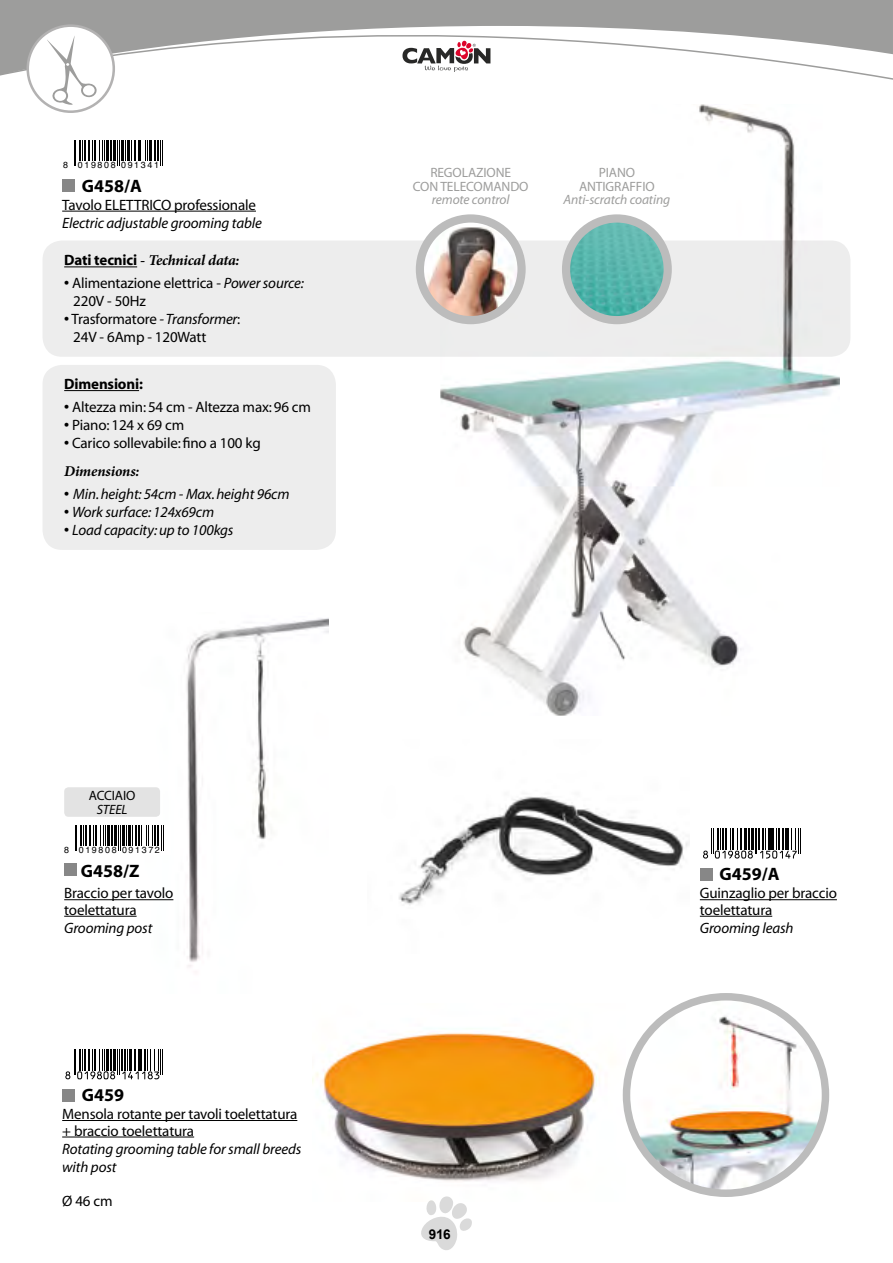
<style>
.page{position:relative;width:893px;height:1263px;background:#fff}
.page>*{position:absolute;margin:0;border:0;box-sizing:border-box;transform-origin:0 0}
.t1{font:700 18px "Myriad";color:#000}
.t2{font:15px/16.5px "Myriad";letter-spacing:-.01em;color:#000}
.t3{font:italic 15px/18px "Myriad";letter-spacing:-.01em;color:#000}
.t4{font:italic 700 15px "Minion Pro";letter-spacing:-.015em;color:#000}
.t5{font:700 15px "Myriad";letter-spacing:-.01em;color:#000}
.t6{font:13.5px/13.5px "Myriad";letter-spacing:-.01em;color:#9d9d9c;text-align:center}
.t7{font:italic 13.5px "Myriad";letter-spacing:-.01em;color:#9d9d9c}
.t8{font:13.5px "Myriad";letter-spacing:-.01em;color:#000}
.t9{font:italic 13.5px "Myriad";letter-spacing:-.01em;color:#000}
.t10{font:700 13.5px "Arial";color:#000}
.t11{font:9px "Helvetica";letter-spacing:.18em;color:#000}
.s1{font-family:"Myriad";font-style:normal}
.s2{font-family:"Formata"}
.s3{font-style:italic}
.s4{font-family:"Formata";font-style:normal}
</style>
<div class="page">
<svg style="left:421px;top:1202px;width:51px;height:48px"></svg>
<img style="left:440px;top:105px;width:400px;height:610px">
<img style="left:399px;top:796px;width:290px;height:109px">
<img style="left:78px;top:618px;width:250px;height:349px">
<div style="left:43px;top:240px;width:807px;height:117px;background:#ededed;border-radius:20px"></div>
<div style="left:43px;top:365px;width:293px;height:185px;background:#ededed;border-radius:20px"></div>
<svg style="left:703px;top:828px;width:98px;height:30px"></svg>
<svg style="left:65px;top:1049px;width:98px;height:30px"></svg>
<div style="left:700px;top:868px;width:13px;height:12px;background:#878787"></div>
<div style="left:62px;top:1088px;width:13px;height:13px;background:#878787"></div>
<svg style="left:74px;top:140px;width:2px;height:25px"></svg>
<hr style="left:79px;top:140px;width:2px;height:21px;background:#000">
<svg style="left:82px;top:140px;width:1px;height:21px"></svg>
<hr style="left:84px;top:140px;width:2px;height:21px;background:#000">
<hr style="left:88px;top:140px;width:2px;height:21px;background:#000">
<svg style="left:92px;top:140px;width:1px;height:21px"></svg>
<hr style="left:94px;top:140px;width:2px;height:21px;background:#000">
<svg style="left:99px;top:140px;width:6px;height:21px"></svg>
<hr style="left:107px;top:140px;width:2px;height:21px;background:#000">
<hr style="left:110px;top:140px;width:2px;height:21px;background:#000">
<hr style="left:113px;top:140px;width:3px;height:21px;background:#000">
<svg style="left:117px;top:140px;width:15px;height:25px"></svg>
<hr style="left:134px;top:140px;width:2px;height:21px;background:#000">
<svg style="left:138px;top:140px;width:10px;height:21px"></svg>
<hr style="left:149px;top:140px;width:3px;height:21px;background:#000">
<svg style="left:154px;top:140px;width:9px;height:25px"></svg>
<div style="left:62px;top:179px;width:13px;height:13px;background:#878787"></div>
<hr style="left:62px;top:211px;width:194px;height:1px;background:#000">
<hr style="left:700px;top:899px;width:137px;height:1px;background:#000">
<hr style="left:700px;top:916px;width:72px;height:1px;background:#000">
<hr style="left:62px;top:1120px;width:235px;height:1px;background:#000">
<hr style="left:62px;top:1136px;width:132px;height:1px;background:#000">
<hr style="left:64px;top:266px;width:73px;height:1px;background:#000">
<img style="left:566px;top:218px;width:102px;height:102px;border-radius:51px">
<div style="left:562px;top:214px;width:110px;height:110px;border:8px solid #bcbcbc;border-radius:50%"></div>
<img style="left:420px;top:227px;width:102px;height:93px">
<div style="left:416px;top:214px;width:110px;height:110px;border:8px solid #bcbcbc;border-radius:50%"></div>
<img style="left:313px;top:1032px;width:312px;height:170px">
<img style="left:626px;top:997px;width:199px;height:196px">
<div style="left:623px;top:993px;width:206px;height:204px;border:7px solid #bcbcbc;border-radius:50%"></div>
<hr style="left:64px;top:390px;width:75px;height:1px;background:#000">
<div style="left:64px;top:825px;width:107px;height:30px;background:#fff"></div>
<svg style="left:75px;top:825px;width:2px;height:26px"></svg>
<hr style="left:80px;top:825px;width:2px;height:21px;background:#000">
<svg style="left:83px;top:825px;width:1px;height:21px"></svg>
<hr style="left:85px;top:825px;width:2px;height:21px;background:#000">
<hr style="left:89px;top:825px;width:2px;height:21px;background:#000">
<svg style="left:93px;top:825px;width:1px;height:21px"></svg>
<hr style="left:95px;top:825px;width:2px;height:21px;background:#000">
<svg style="left:100px;top:825px;width:6px;height:21px"></svg>
<hr style="left:107px;top:825px;width:3px;height:21px;background:#000">
<hr style="left:111px;top:825px;width:2px;height:21px;background:#000">
<hr style="left:114px;top:825px;width:3px;height:21px;background:#000">
<svg style="left:118px;top:825px;width:15px;height:26px"></svg>
<hr style="left:135px;top:825px;width:2px;height:21px;background:#000">
<svg style="left:139px;top:825px;width:25px;height:26px"></svg>
<div style="left:64px;top:863px;width:13px;height:13px;background:#878787"></div>
<hr style="left:64px;top:899px;width:109px;height:1px;background:#000">
<hr style="left:64px;top:916px;width:73px;height:1px;background:#000">
<div style="left:64px;top:787px;width:96px;height:30px;background:#e3e3e3;border-radius:4px"></div>
<svg style="left:0;top:0;width:893px;height:78px;fill:#9d9d9c"></svg>
<div style="left:28px;top:26px;width:86px;height:86px;background:#fff;border-radius:50%"></div>
<div style="left:26px;top:24px;width:89px;height:89px;border:3px solid #b3b2b2;border-radius:50%"></div>
<svg style="left:402px;top:40px;width:88px;height:32px"></svg>
<svg style="left:47px;top:36px;width:50px;height:69px"></svg>
<p class="t11" style="left:63px;top:158px;width:97px">8 019808 091341</p>
<p class="t1" style="left:82px;top:176px;width:62px">G458/A</p>
<p class="t2" style="left:62px;top:197px;width:195px">Tavolo ELETTRICO professionale</p>
<p class="t3" style="left:62px;top:214px;width:201px">Electric adjustable grooming table</p>
<p class="t4" style="left:64px;top:250px;width:177px"><span class="s1">Dati tecnici</span> - Technical data:</p>
<p class="t2" style="left:73px;top:275px;width:232px;line-height:18px;text-indent:-9px"><span class="s2">•</span> Alimentazione elettrica - <span class="s3">Power source:<br></span>220V - 50Hz</p>
<p class="t2" style="left:73px;top:311px;width:169px;line-height:18px;text-indent:-9px"><span class="s2">•</span> Trasformatore <span class="s3">- Transformer</span>:<br>24V - 6Amp - 120Watt</p>
<p class="t5" style="left:64px;top:376px;width:80px">Dimensioni:</p>
<p class="t2" style="left:64px;top:399px;width:248px"><span class="s2">•</span> Altezza min: 54 cm - Altezza max: 96 cm</p>
<p class="t2" style="left:64px;top:417px;width:121px"><span class="s2">•</span> Piano: 124 x 69 cm</p>
<p class="t2" style="left:64px;top:435px;width:198px"><span class="s2">•</span> Carico sollevabile: fino a 100 kg</p>
<p class="t4" style="left:64px;top:461px;width:77px">Dimensions:</p>
<p class="t3" style="left:64px;top:485px;width:227px"><span class="s4">•</span> Min. height: 54cm - Max. height 96cm</p>
<p class="t3" style="left:64px;top:503px;width:151px"><span class="s4">•</span> Work surface: 124x69cm</p>
<p class="t3" style="left:64px;top:521px;width:171px"><span class="s4">•</span> Load capacity: up to 100kgs</p>
<p class="t8" style="left:89px;top:789px;width:48px">ACCIAIO</p>
<p class="t9" style="left:97px;top:803px;width:32px">STEEL</p>
<p class="t11" style="left:64px;top:843px;width:97px">8 019808 091372</p>
<p class="t1" style="left:81px;top:862px;width:60px">G458/Z</p>
<p class="t2" style="left:64px;top:886px;width:111px">Braccio per tavolo toelettatura</p>
<p class="t3" style="left:64px;top:919px;width:90px">Grooming post</p>
<p class="t1" style="left:82px;top:1086px;width:44px">G459</p>
<p class="t2" style="left:62px;top:1106px;width:237px">Mensola rotante per tavoli toelettatura + braccio toelettatura</p>
<p class="t3" style="left:62px;top:1140px;width:241px">Rotating grooming table for small breeds with post</p>
<p class="t2" style="left:62px;top:1193px;width:52px">Ø 46 cm</p>
<p class="t6" style="left:413px;top:166px;width:117px">REGOLAZIONE<br>CON TELECOMANDO</p>
<p class="t7" style="left:432px;top:193px;width:79px">remote control</p>
<p class="t6" style="left:579px;top:166px;width:77px">PIANO<br>ANTIGRAFFIO</p>
<p class="t7" style="left:564px;top:193px;width:108px">Anti-scratch coating</p>
<p class="t10" style="left:429px;top:1225px;width:23px">916</p>
<p class="t1" style="left:719px;top:865px;width:62px">G459/A</p>
<p class="t2" style="left:700px;top:886px;width:139px">Guinzaglio per braccio toelettatura</p>
<p class="t3" style="left:700px;top:919px;width:95px">Grooming leash</p>
</div>
